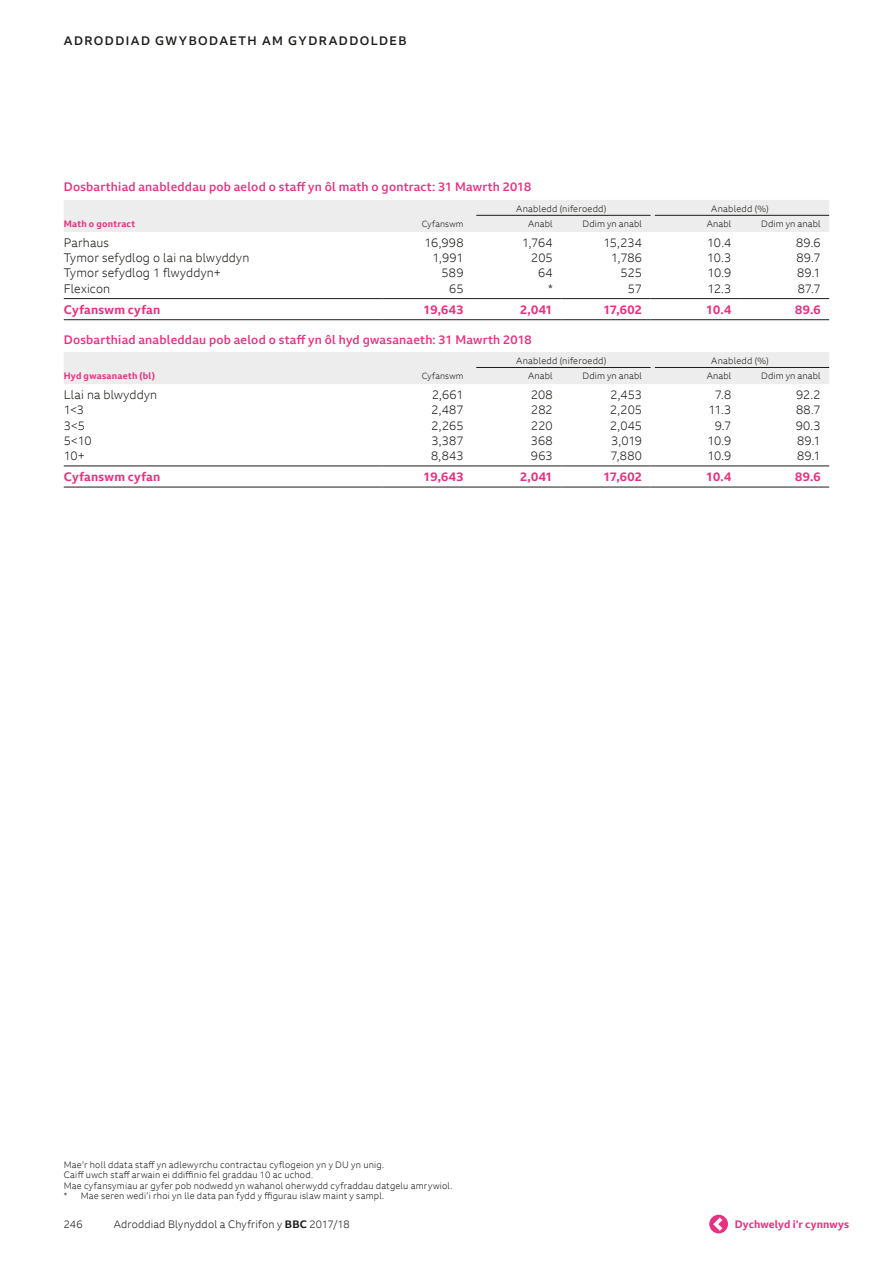
<style>
.page{position:relative;width:893px;height:1263px;background:#fff}
.page>*{position:absolute;margin:0;border:0;box-sizing:border-box;transform-origin:0 0}
.TableTextFiguresOpen{font:300 12px "BBC Reith Sans";letter-spacing:.005em;color:#1d1d1b}
.t1{font:500 12px "BBC Reith Sans";letter-spacing:.015em;color:#e83181}
.TableText{font:300 12px "BBC Reith Sans";letter-spacing:.015em;color:#1d1d1b}
.TableTextFiguresOpen-2{font:700 12px "BBC Reith Sans";letter-spacing:.025em;color:#e83181}
.t2{font:500 12px "BBC Reith Sans";letter-spacing:.12em;color:#1d1d1b}
.TableText-2{font:700 12px "BBC Reith Sans";letter-spacing:.025em;color:#e83181}
.t3{font:300 10.5px "BBC Reith Sans";letter-spacing:.02em;color:#1d1d1b}
.ReadMore{font:700 10.5px "BBC Reith Sans";letter-spacing:.01em;color:#e83181}
.BodyTextNotesIndent{font:300 9px "BBC Reith Sans";letter-spacing:.025em;color:#1d1d1b}
.TableHeadFigures{font:300 9px "BBC Reith Sans";letter-spacing:.015em;color:#1d1d1b}
.TableHeadCentred{font:300 9px "BBC Reith Sans";letter-spacing:.025em;color:#1d1d1b}
.TableHeadText{font:700 9px "BBC Reith Sans";letter-spacing:.03em;color:#e83181}
.TableHeadFigures-2{font:300 8.7px "BBC Reith Sans";letter-spacing:.02em;color:#1d1d1b}
.s1{font-weight:700}
</style>
<div class="page">
<div style="left:64px;top:200px;width:765px;height:32px;background:#ededed"></div>
<hr style="left:64px;top:298px;width:319px;height:1px;background:#1d1d1b">
<hr style="left:383px;top:298px;width:89px;height:1px;background:#1d1d1b">
<hr style="left:472px;top:298px;width:89px;height:1px;background:#1d1d1b">
<hr style="left:561px;top:298px;width:90px;height:1px;background:#1d1d1b">
<hr style="left:651px;top:298px;width:89px;height:1px;background:#1d1d1b">
<hr style="left:740px;top:298px;width:89px;height:1px;background:#1d1d1b">
<hr style="left:64px;top:319px;width:319px;height:1px;background:#1d1d1b">
<hr style="left:383px;top:319px;width:89px;height:1px;background:#1d1d1b">
<hr style="left:472px;top:319px;width:89px;height:1px;background:#1d1d1b">
<hr style="left:561px;top:319px;width:90px;height:1px;background:#1d1d1b">
<hr style="left:651px;top:319px;width:89px;height:1px;background:#1d1d1b">
<hr style="left:740px;top:319px;width:89px;height:1px;background:#1d1d1b">
<hr style="left:476px;top:215px;width:175px;height:1px;background:#1d1d1b">
<hr style="left:655px;top:215px;width:174px;height:1px;background:#1d1d1b">
<div style="left:64px;top:352px;width:765px;height:32px;background:#ededed"></div>
<hr style="left:64px;top:466px;width:319px;height:1px;background:#1d1d1b">
<hr style="left:383px;top:466px;width:89px;height:1px;background:#1d1d1b">
<hr style="left:472px;top:466px;width:89px;height:1px;background:#1d1d1b">
<hr style="left:561px;top:466px;width:90px;height:1px;background:#1d1d1b">
<hr style="left:651px;top:466px;width:89px;height:1px;background:#1d1d1b">
<hr style="left:740px;top:466px;width:89px;height:1px;background:#1d1d1b">
<hr style="left:64px;top:487px;width:319px;height:1px;background:#1d1d1b">
<hr style="left:383px;top:487px;width:89px;height:1px;background:#1d1d1b">
<hr style="left:472px;top:487px;width:89px;height:1px;background:#1d1d1b">
<hr style="left:561px;top:487px;width:90px;height:1px;background:#1d1d1b">
<hr style="left:651px;top:487px;width:89px;height:1px;background:#1d1d1b">
<hr style="left:740px;top:487px;width:89px;height:1px;background:#1d1d1b">
<hr style="left:476px;top:367px;width:175px;height:1px;background:#1d1d1b">
<hr style="left:655px;top:367px;width:174px;height:1px;background:#1d1d1b">
<div style="left:709px;top:1215px;width:19px;height:18px;background:#e83181;border-radius:50%"></div>
<svg style="left:713px;top:1217px;width:9px;height:14px"></svg>
<h1 class="t2" style="left:64px;top:33px;width:344px">ADRODDIAD GWYBODAETH AM GYDRADDOLDEB</h1>
<h4 class="t1" style="left:64px;top:180px;width:469px">Dosbarthiad anableddau pob aelod o staff yn ôl math o gontract: 31 Mawrth 2018</h4>
<p class="TableHeadCentred" style="left:516px;top:203px;width:92px">Anabledd (niferoedd)</p>
<p class="TableHeadCentred" style="left:711px;top:203px;width:59px">Anabledd (%)</p>
<p class="TableHeadText" style="left:64px;top:218px;width:73px">Math o gontract</p>
<p class="TableHeadFigures-2" style="left:422px;top:218px;width:43px">Cyfanswm</p>
<p class="TableHeadFigures" style="left:528px;top:218px;width:26px">Anabl</p>
<p class="TableHeadFigures" style="left:583px;top:218px;width:61px">Ddim yn anabl</p>
<p class="TableHeadFigures" style="left:707px;top:218px;width:26px">Anabl</p>
<p class="TableHeadFigures" style="left:761px;top:218px;width:61px">Ddim yn anabl</p>
<p class="TableText" style="left:64px;top:235px;width:47px">Parhaus</p>
<p class="TableTextFiguresOpen" style="left:425px;top:235px;width:40px">16,998</p>
<p class="TableTextFiguresOpen" style="left:522px;top:235px;width:32px">1,764</p>
<p class="TableTextFiguresOpen" style="left:603px;top:235px;width:40px">15,234</p>
<p class="TableTextFiguresOpen" style="left:707px;top:235px;width:26px">10.4</p>
<p class="TableTextFiguresOpen" style="left:796px;top:235px;width:26px">89.6</p>
<p class="TableText" style="left:64px;top:250px;width:187px">Tymor sefydlog o lai na blwyddyn</p>
<p class="TableTextFiguresOpen" style="left:432px;top:250px;width:33px">1,991</p>
<p class="TableTextFiguresOpen" style="left:531px;top:250px;width:23px">205</p>
<p class="TableTextFiguresOpen" style="left:611px;top:250px;width:32px">1,786</p>
<p class="TableTextFiguresOpen" style="left:707px;top:250px;width:26px">10.3</p>
<p class="TableTextFiguresOpen" style="left:797px;top:250px;width:26px">89.7</p>
<p class="TableText" style="left:64px;top:266px;width:159px">Tymor sefydlog 1 flwyddyn+</p>
<p class="TableTextFiguresOpen" style="left:442px;top:266px;width:23px">589</p>
<p class="TableTextFiguresOpen" style="left:538px;top:266px;width:16px">64</p>
<p class="TableTextFiguresOpen" style="left:621px;top:266px;width:23px">525</p>
<p class="TableTextFiguresOpen" style="left:707px;top:266px;width:25px">10.9</p>
<p class="TableTextFiguresOpen" style="left:797px;top:266px;width:25px">89.1</p>
<p class="TableText" style="left:64px;top:281px;width:48px">Flexicon</p>
<p class="TableTextFiguresOpen" style="left:449px;top:281px;width:16px">65</p>
<p class="TableTextFiguresOpen" style="left:548px;top:281px;width:6px">*</p>
<p class="TableTextFiguresOpen" style="left:628px;top:281px;width:16px">57</p>
<p class="TableTextFiguresOpen" style="left:708px;top:281px;width:25px">12.3</p>
<p class="TableTextFiguresOpen" style="left:798px;top:281px;width:24px">87.7</p>
<p class="TableText-2" style="left:64px;top:302px;width:98px">Cyfanswm cyfan</p>
<p class="TableTextFiguresOpen-2" style="left:424px;top:302px;width:41px">19,643</p>
<p class="TableTextFiguresOpen-2" style="left:520px;top:302px;width:34px">2,041</p>
<p class="TableTextFiguresOpen-2" style="left:603px;top:302px;width:40px">17,602</p>
<p class="TableTextFiguresOpen-2" style="left:706px;top:302px;width:27px">10.4</p>
<p class="TableTextFiguresOpen-2" style="left:795px;top:302px;width:27px">89.6</p>
<h4 class="t1" style="left:64px;top:332px;width:469px">Dosbarthiad anableddau pob aelod o staff yn ôl hyd gwasanaeth: 31 Mawrth 2018</h4>
<p class="TableHeadCentred" style="left:516px;top:355px;width:92px">Anabledd (niferoedd)</p>
<p class="TableHeadCentred" style="left:711px;top:355px;width:59px">Anabledd (%)</p>
<p class="TableHeadText" style="left:64px;top:370px;width:93px">Hyd gwasanaeth (bl)</p>
<p class="TableHeadFigures-2" style="left:422px;top:370px;width:43px">Cyfanswm</p>
<p class="TableHeadFigures" style="left:528px;top:370px;width:26px">Anabl</p>
<p class="TableHeadFigures" style="left:583px;top:370px;width:61px">Ddim yn anabl</p>
<p class="TableHeadFigures" style="left:707px;top:370px;width:26px">Anabl</p>
<p class="TableHeadFigures" style="left:761px;top:370px;width:61px">Ddim yn anabl</p>
<p class="TableText" style="left:64px;top:387px;width:95px">Llai na blwyddyn</p>
<p class="TableTextFiguresOpen" style="left:432px;top:387px;width:33px">2,661</p>
<p class="TableTextFiguresOpen" style="left:531px;top:387px;width:23px">208</p>
<p class="TableTextFiguresOpen" style="left:610px;top:387px;width:33px">2,453</p>
<p class="TableTextFiguresOpen" style="left:715px;top:387px;width:18px">7.8</p>
<p class="TableTextFiguresOpen" style="left:796px;top:387px;width:26px">92.2</p>
<p class="TableText" style="left:64px;top:403px;width:22px">1&lt;3</p>
<p class="TableTextFiguresOpen" style="left:431px;top:403px;width:33px">2,487</p>
<p class="TableTextFiguresOpen" style="left:531px;top:403px;width:23px">282</p>
<p class="TableTextFiguresOpen" style="left:610px;top:403px;width:33px">2,205</p>
<p class="TableTextFiguresOpen" style="left:708px;top:403px;width:24px">11.3</p>
<p class="TableTextFiguresOpen" style="left:796px;top:403px;width:26px">88.7</p>
<p class="TableText" style="left:64px;top:418px;width:23px">3&lt;5</p>
<p class="TableTextFiguresOpen" style="left:432px;top:418px;width:33px">2,265</p>
<p class="TableTextFiguresOpen" style="left:531px;top:418px;width:23px">220</p>
<p class="TableTextFiguresOpen" style="left:610px;top:418px;width:33px">2,045</p>
<p class="TableTextFiguresOpen" style="left:715px;top:418px;width:18px">9.7</p>
<p class="TableTextFiguresOpen" style="left:796px;top:418px;width:27px">90.3</p>
<p class="TableText" style="left:64px;top:433px;width:29px">5&lt;10</p>
<p class="TableTextFiguresOpen" style="left:431px;top:433px;width:33px">3,387</p>
<p class="TableTextFiguresOpen" style="left:531px;top:433px;width:23px">368</p>
<p class="TableTextFiguresOpen" style="left:611px;top:433px;width:32px">3,019</p>
<p class="TableTextFiguresOpen" style="left:707px;top:433px;width:25px">10.9</p>
<p class="TableTextFiguresOpen" style="left:797px;top:433px;width:25px">89.1</p>
<p class="TableText" style="left:64px;top:448px;width:23px">10+</p>
<p class="TableTextFiguresOpen" style="left:431px;top:448px;width:34px">8,843</p>
<p class="TableTextFiguresOpen" style="left:531px;top:448px;width:23px">963</p>
<p class="TableTextFiguresOpen" style="left:610px;top:448px;width:33px">7,880</p>
<p class="TableTextFiguresOpen" style="left:707px;top:448px;width:25px">10.9</p>
<p class="TableTextFiguresOpen" style="left:797px;top:448px;width:25px">89.1</p>
<p class="TableText-2" style="left:64px;top:469px;width:98px">Cyfanswm cyfan</p>
<p class="TableTextFiguresOpen-2" style="left:424px;top:469px;width:41px">19,643</p>
<p class="TableTextFiguresOpen-2" style="left:520px;top:469px;width:34px">2,041</p>
<p class="TableTextFiguresOpen-2" style="left:603px;top:469px;width:40px">17,602</p>
<p class="TableTextFiguresOpen-2" style="left:706px;top:469px;width:27px">10.4</p>
<p class="TableTextFiguresOpen-2" style="left:795px;top:469px;width:27px">89.6</p>
<p class="BodyTextNotesIndent" style="left:64px;top:1159px;width:322px">Mae’r holl ddata staff yn adlewyrchu contractau cyflogeion yn y DU yn unig.</p>
<p class="BodyTextNotesIndent" style="left:64px;top:1169px;width:251px">Caiff uwch staff arwain ei ddiffinio fel graddau 10 ac uchod.</p>
<p class="BodyTextNotesIndent" style="left:64px;top:1180px;width:390px">Mae cyfansymiau ar gyfer pob nodwedd yn wahanol oherwydd cyfraddau datgelu amrywiol.</p>
<p class="BodyTextNotesIndent" style="left:64px;top:1190px;width:322px">* Mae seren wedi’i rhoi yn lle data pan fydd y ffigurau islaw maint y sampl.</p>
<p class="t3" style="left:64px;top:1218px;width:20px">246</p>
<p class="t3" style="left:114px;top:1218px;width:237px">Adroddiad Blynyddol a Chyfrifon y <span class="s1">BBC</span> 2017/18</p>
<h6 class="ReadMore" style="left:735px;top:1217px;width:116px">Dychwelyd i’r cynnwys</h6>
</div>
